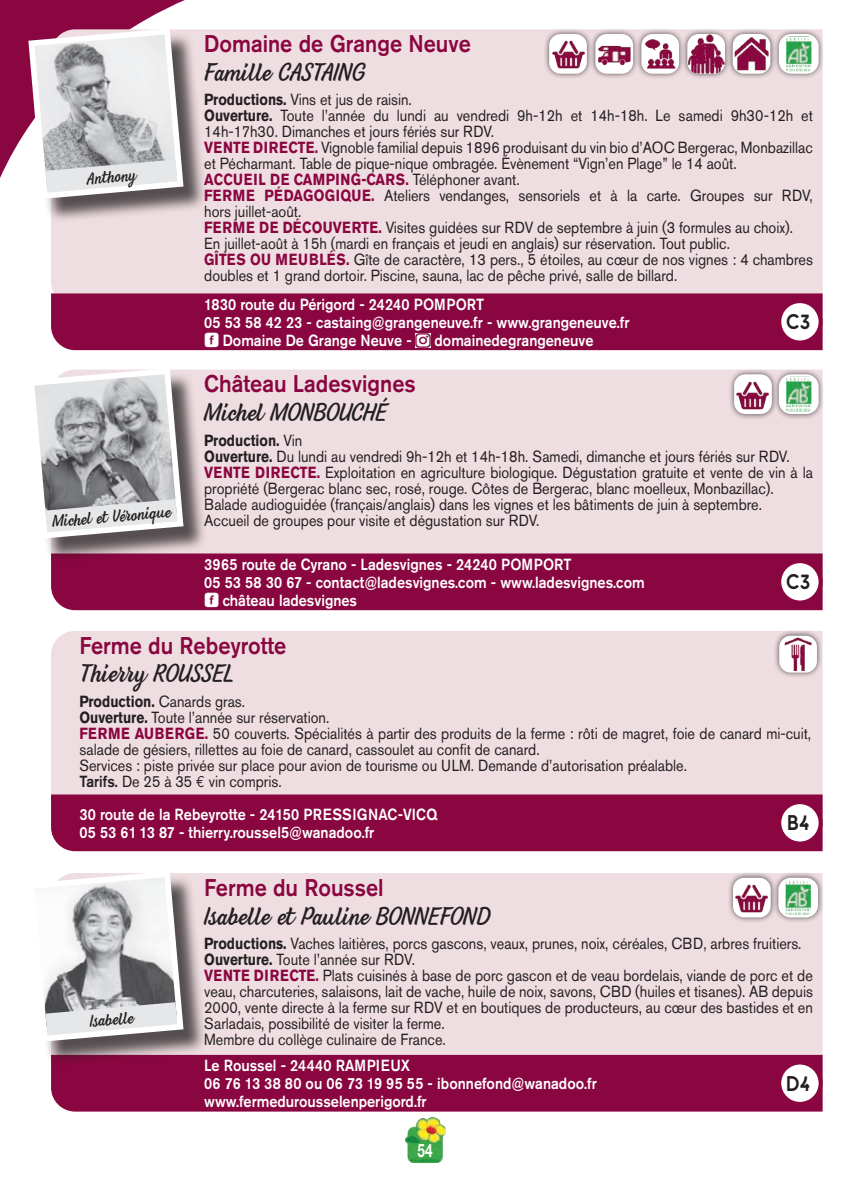
<style>
.page{position:relative;width:851px;height:1191px;background:#fff}
.page>*{position:absolute;margin:0;border:0;box-sizing:border-box;transform-origin:0 0}
.t1{font:24px "Beach Bar";color:#231f20}
.t2{font:500 24px "Akzidenz Grotesk Std";color:#8a0640;scale:.9 1}
.t3{font:700 22px "Venti CF";color:#231f20;scale:.9 1}
.t4{font:700 18.4px "Helvetica Neue";color:#fff;scale:.74 1}
.t5{font:16px/16px "Akzidenz Grotesk Std";color:#231f20;scale:.9 1}
.t6{font:500 16px/18px "Akzidenz Grotesk Std";color:#fff;scale:.9 1}
.t7{font:16px "Beach Bar";color:#231f20}
.s1{font-weight:700}
.s2{font-weight:700;color:#8a0640}
.s3{font-family:"Koz Go Pr 6 N";font-weight:700}
.s4{font-weight:500}
.s5{font-family:"Euro Mono"}
</style>
<div class="page">
<img style="left:405px;top:1117px;width:41px;height:45px">
<svg style="left:0;top:0;width:185px;height:178px;fill:#8a0640"></svg>
<div style="left:51px;top:631px;width:771px;height:163px;background:#efdee1"></div>
<div style="left:51px;top:794px;width:771px;height:57px;background:#8a0640"></div>
<div style="left:779px;top:802px;width:41px;height:41px;background:#fff;border-radius:50%"></div>
<div style="left:777px;top:800px;width:45px;height:45px;border:4px solid #8a0640;border-radius:50%"></div>
<div style="left:183px;top:873px;width:639px;height:181px;background:#efdee1"></div>
<div style="left:51px;top:1054px;width:771px;height:57px;background:#8a0640"></div>
<div style="left:779px;top:1062px;width:41px;height:42px;background:#fff;border-radius:50%"></div>
<div style="left:777px;top:1060px;width:45px;height:46px;border:4px solid #8a0640;border-radius:50%"></div>
<div style="left:51px;top:29px;width:771px;height:264px;background:#efdee1"></div>
<div style="left:183px;top:369px;width:639px;height:184px;background:#efdee1"></div>
<div style="left:51px;top:293px;width:771px;height:57px;background:#8a0640"></div>
<div style="left:779px;top:301px;width:41px;height:41px;background:#fff;border-radius:50%"></div>
<div style="left:777px;top:299px;width:45px;height:45px;border:4px solid #8a0640;border-radius:50%"></div>
<img style="left:416px;top:333px;width:14px;height:15px">
<div style="left:51px;top:553px;width:771px;height:57px;background:#8a0640"></div>
<div style="left:779px;top:561px;width:41px;height:41px;background:#fff;border-radius:50%"></div>
<div style="left:777px;top:559px;width:45px;height:45px;border:4px solid #8a0640;border-radius:50%"></div>
<div style="left:726px;top:28px;width:50px;height:52px;background:#231f20;opacity:.75"></div>
<div style="left:732px;top:34px;width:38px;height:40px;background:#fff;border-radius:11px"></div>
<img style="left:734px;top:37px;width:34px;height:34px">
<div style="left:589px;top:28px;width:50px;height:52px;background:#231f20;opacity:.75"></div>
<div style="left:595px;top:34px;width:38px;height:40px;background:#fff;border-radius:11px"></div>
<img style="left:598px;top:45px;width:33px;height:20px">
<div style="left:726px;top:871px;width:51px;height:52px;background:#231f20;opacity:.75"></div>
<div style="left:732px;top:877px;width:38px;height:40px;background:#fff;border-radius:11px"></div>
<img style="left:734px;top:880px;width:34px;height:34px">
<div style="left:727px;top:368px;width:51px;height:52px;background:#231f20;opacity:.75"></div>
<div style="left:734px;top:374px;width:37px;height:40px;background:#fff;border-radius:11px"></div>
<img style="left:735px;top:377px;width:34px;height:34px">
<div style="left:543px;top:28px;width:50px;height:52px;background:#231f20;opacity:.75"></div>
<div style="left:549px;top:34px;width:37px;height:40px;background:#fff;border-radius:11px"></div>
<img style="left:551px;top:37px;width:34px;height:34px">
<div style="left:772px;top:629px;width:51px;height:49px;background:#231f20;opacity:.75"></div>
<div style="left:779px;top:636px;width:37px;height:36px;background:#fff;border-radius:11px"></div>
<img style="left:784px;top:637px;width:27px;height:34px">
<div style="left:681px;top:28px;width:50px;height:52px;background:#231f20;opacity:.75"></div>
<svg style="left:687px;top:34px;width:38px;height:40px"></svg>
<img style="left:687px;top:34px;width:37px;height:40px">
<div style="left:635px;top:28px;width:50px;height:52px;background:#231f20;opacity:.75"></div>
<div style="left:641px;top:34px;width:38px;height:40px;background:#fff;border-radius:11px"></div>
<img style="left:643px;top:39px;width:33px;height:30px">
<div style="left:772px;top:871px;width:51px;height:52px;background:#231f20;opacity:.75"></div>
<div style="left:779px;top:878px;width:38px;height:38px;background:#fff;border-radius:11px"></div>
<img style="left:785px;top:880px;width:25px;height:34px">
<div style="left:778px;top:877px;width:40px;height:40px;border:2px solid #fff;border-radius:11px"></div>
<div style="left:32px;top:32px;width:176px;height:191px;background:#231f20;opacity:.75"></div>
<svg style="left:28px;top:28px;width:155px;height:171px"></svg>
<div style="left:32px;top:372px;width:176px;height:190px;background:#231f20;opacity:.75"></div>
<svg style="left:32px;top:369px;width:151px;height:169px"></svg>
<div style="left:32px;top:875px;width:176px;height:190px;background:#231f20;opacity:.75"></div>
<svg style="left:32px;top:873px;width:151px;height:168px"></svg>
<div style="left:772px;top:28px;width:52px;height:52px;background:#231f20;opacity:.75"></div>
<div style="left:779px;top:35px;width:38px;height:38px;background:#fff;border-radius:11px"></div>
<img style="left:786px;top:37px;width:25px;height:34px">
<div style="left:778px;top:34px;width:40px;height:40px;border:2px solid #fff;border-radius:11px"></div>
<div style="left:772px;top:368px;width:52px;height:52px;background:#231f20;opacity:.75"></div>
<div style="left:779px;top:375px;width:38px;height:38px;background:#fff;border-radius:11px"></div>
<img style="left:786px;top:377px;width:25px;height:34px">
<div style="left:778px;top:374px;width:40px;height:40px;border:2px solid #fff;border-radius:11px"></div>
<p class="t7" style="left:86px;top:169px;width:51px;rotate:-5deg">Anthony</p>
<p class="t7" style="left:51px;top:511px;width:120px;rotate:-5deg">Michel et Véronique</p>
<h1 class="t2" style="left:204px;top:29px;width:298px">Domaine de Grange Neuve</h1>
<h1 class="t1" style="left:204px;top:57px;width:162px">Famille CASTAING</h1>
<p class="t5" style="left:204px;top:92px;width:677px"><span class="s1">Productions.</span> Vins et jus de raisin.<br><span class="s1">Ouverture.</span> Toute l’année du lundi au vendredi 9h-12h et 14h-18h. Le samedi 9h30-12h et 14h-17h30. Dimanches et jours fériés sur RDV.<br><span class="s2">VENTE DIRECTE.</span> Vignoble familial depuis 1896 produisant du vin bio d’AOC Bergerac, Monbazillac et Pécharmant. Table de pique-nique ombragée. Évènement “Vign’en Plage” le 14 août.<br><span class="s2">ACCUEIL DE CAMPING-CARS.</span> Téléphoner avant.<br><span class="s2">FERME PÉDAGOGIQUE.</span> Ateliers vendanges, sensoriels et à la carte. Groupes sur RDV, hors juillet-août.<br><span class="s2">FERME DE DÉCOUVERTE.</span> Visites guidées sur RDV de septembre à juin (3 formules au choix).<br>En juillet-août à 15h (mardi en français et jeudi en anglais) sur réservation. Tout public.<br><span class="s2">GÎTES OU MEUBLÉS.</span> Gîte de caractère, 13 pers., 5 étoiles, au cœur de nos vignes : 4 chambres doubles et 1 grand dortoir. Piscine, sauna, lac de pêche privé, salle de billard.</p>
<p class="t6" style="left:204px;top:295px;width:474px">1830 route du Périgord - 24240 POMPORT<br>05 53 58 42 23 - castaing@grangeneuve.fr - www.grangeneuve.fr <span class="s3">f</span> Domaine De Grange Neuve -</p>
<p class="t6" style="left:434px;top:331px;width:178px">domainedegrangeneuve</p>
<h2 class="t3" style="left:786px;top:308px;width:28px">C3</h2>
<h1 class="t2" style="left:204px;top:369px;width:236px">Château Ladesvignes</h1>
<h1 class="t1" style="left:204px;top:397px;width:184px">Michel MONBOUCHÉ</h1>
<p class="t5" style="left:204px;top:432px;width:677px"><span class="s1">Production.</span> Vin<br><span class="s1">Ouverture.</span> Du lundi au vendredi 9h-12h et 14h-18h. Samedi, dimanche et jours fériés sur RDV.<br><span class="s2">VENTE DIRECTE.</span> Exploitation en agriculture biologique. Dégustation gratuite et vente de vin à la propriété (Bergerac blanc sec, rosé, rouge. Côtes de Bergerac, blanc moelleux, Monbazillac).<br>Balade audioguidée (français/anglais) dans les vignes et les bâtiments de juin à septembre.<br>Accueil de groupes pour visite et dégustation sur RDV.</p>
<p class="t6" style="left:204px;top:555px;width:491px">3965 route de Cyrano - Ladesvignes - 24240 POMPORT<br>05 53 58 30 67 - contact@ladesvignes.com - www.ladesvignes.com <span class="s3">f</span> château ladesvignes</p>
<h2 class="t3" style="left:786px;top:568px;width:28px">C3</h2>
<h1 class="t2" style="left:79px;top:630px;width:231px">Ferme du Rebeyrotte</h1>
<h1 class="t1" style="left:79px;top:658px;width:156px">Thierry ROUSSEL</h1>
<p class="t5" style="left:79px;top:693px;width:814px"><span class="s1">Production.</span> Canards gras.<br><span class="s1">Ouverture.</span> Toute l’année sur réservation.<br><span class="s2">FERME AUBERGE.</span> 50 couverts. Spécialités à partir des produits de la ferme : rôti de magret, foie de canard mi-cuit, salade de gésiers, rillettes au foie de canard, cassoulet au confit de canard.<br>Services : piste privée sur place pour avion de tourisme ou ULM. Demande d’autorisation préalable.<br><span class="s4">Tarifs.</span> De 25 à 35 <span class="s5">€</span> vin compris.</p>
<h2 class="t3" style="left:787px;top:809px;width:26px">B4</h2>
<p class="t6" style="left:79px;top:805px;width:399px">30 route de la Rebeyrotte - 24150 PRESSIGNAC-VICQ<br>05 53 61 13 87 - thierry.roussel5@wanadoo.fr</p>
<h1 class="t2" style="left:204px;top:872px;width:201px">Ferme du Roussel</h1>
<h1 class="t1" style="left:204px;top:900px;width:287px">Isabelle et Pauline BONNEFOND</h1>
<p class="t5" style="left:204px;top:935px;width:677px"><span class="s1">Productions.</span> Vaches laitières, porcs gascons, veaux, prunes, noix, céréales, CBD, arbres fruitiers.<br><span class="s1">Ouverture.</span> Toute l’année sur RDV.<br><span class="s2">VENTE DIRECTE.</span> Plats cuisinés à base de porc gascon et de veau bordelais, viande de porc et de veau, charcuteries, salaisons, lait de vache, huile de noix, savons, CBD (huiles et tisanes). AB depuis 2000, vente directe à la ferme sur RDV et en boutiques de producteurs, au cœur des bastides et en Sarladais, possibilité de visiter la ferme.<br>Membre du collège culinaire de France.</p>
<h2 class="t3" style="left:786px;top:1070px;width:28px">D4</h2>
<p class="t7" style="left:89px;top:1011px;width:45px;rotate:-5deg">Isabelle</p>
<p class="t6" style="left:204px;top:1056px;width:437px">Le Roussel - 24440 RAMPIEUX<br>06 76 13 38 80 ou 06 73 19 95 55 - ibonnefond@wanadoo.fr www.fermedurousselenperigord.fr</p>
<p class="t4" style="left:417px;top:1139px;width:22px">54</p>
</div>
